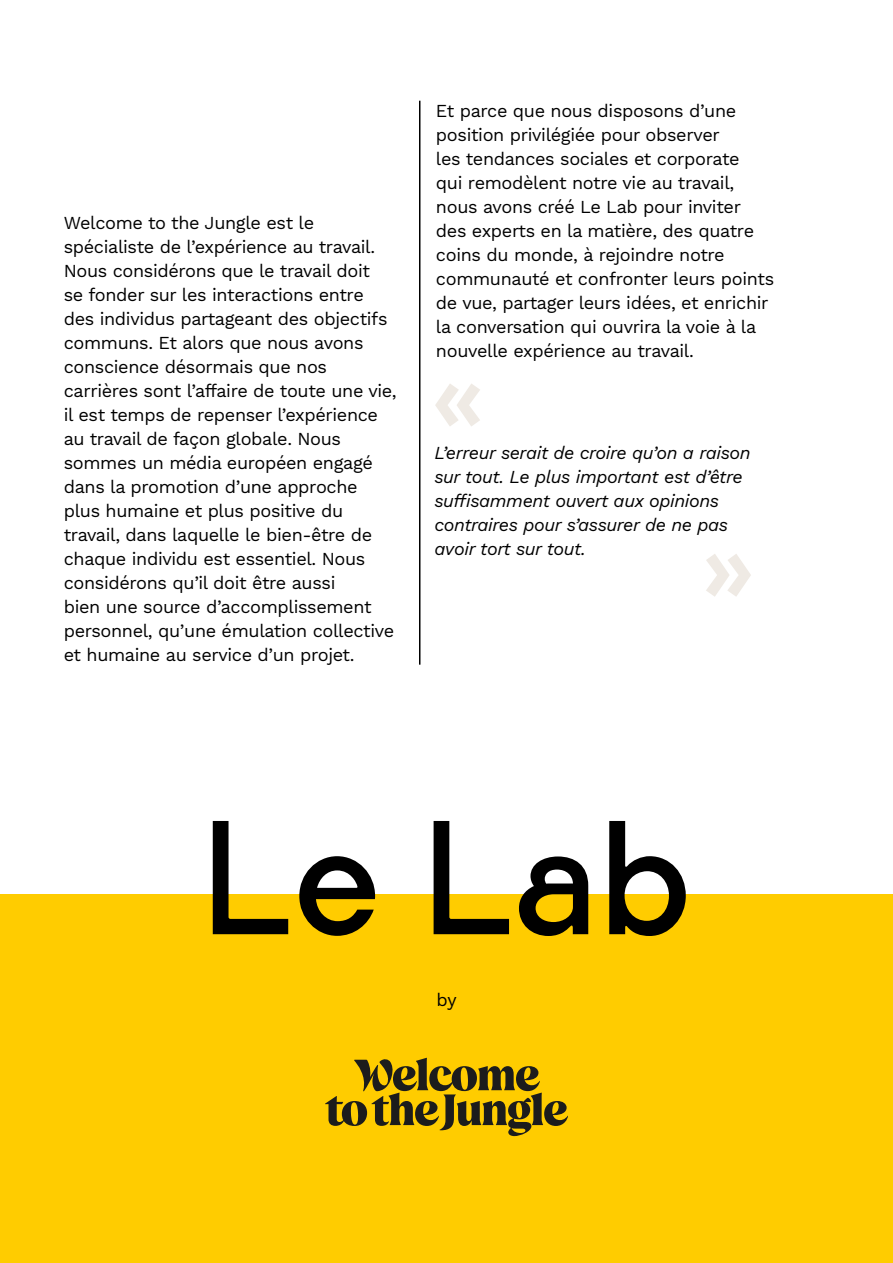
<style>
.page{position:relative;width:893px;height:1263px;background:#fff}
.page>*{position:absolute;margin:0;border:0;box-sizing:border-box;transform-origin:0 0}
.t1{font:500 150px "Welcomeweb";color:#000}
.t2{font:700 90px "Welcomeweb";color:#efeae4}
.t3{font:18px/24px "Work Sans";letter-spacing:-.02em;color:#000}
.t4{font:italic 18px/24px "Work Sans";letter-spacing:-.02em;color:#000}
</style>
<div class="page">
<hr style="left:419px;top:101px;width:1px;height:564px;background:#000">
<div style="left:0;top:894px;width:893px;height:369px;background:#fc0"></div>
<svg style="left:325px;top:1058px;width:243px;height:78px"></svg>
<p class="t3" style="left:64px;top:212px;width:334px">Welcome to the Jungle est le spécialiste de l’expérience au travail.<br>Nous considérons que le travail doit<br>se fonder sur les interactions entre des individus partageant des objectifs communs. Et alors que nous avons conscience désormais que nos carrières sont l’affaire de toute une vie, il est temps de repenser l’expérience au travail de façon globale. Nous sommes un média européen engagé dans la promotion d’une approche plus humaine et plus positive du travail, dans laquelle le bien-être de chaque individu est essentiel. Nous considérons qu’il doit être aussi<br>bien une source d’accomplissement personnel, qu’une émulation collective et humaine au service d’un projet.</p>
<p class="t3" style="left:436px;top:100px;width:340px">Et parce que nous disposons d’une position privilégiée pour observer<br>les tendances sociales et corporate<br>qui remodèlent notre vie au travail, nous avons créé Le Lab pour inviter des experts en la matière, des quatre coins du monde, à rejoindre notre communauté et confronter leurs points de vue, partager leurs idées, et enrichir la conversation qui ouvrira la voie à la nouvelle expérience au travail.</p>
<h2 class="t2" style="left:434px;top:337px;width:51px">«</h2>
<p class="t4" style="left:434px;top:439px;width:318px">L’erreur serait de croire qu’on a raison sur tout. Le plus important est d’être suffisamment ouvert aux opinions contraires pour s’assurer de ne pas avoir tort sur tout.</p>
<h2 class="t2" style="left:752px;top:643px;width:51px;rotate:-180deg">«</h2>
<h1 class="t1" style="left:199px;top:783px;width:497px">Le Lab</h1>
<p class="t3" style="left:437px;top:988px;width:22px">by</p>
</div>
